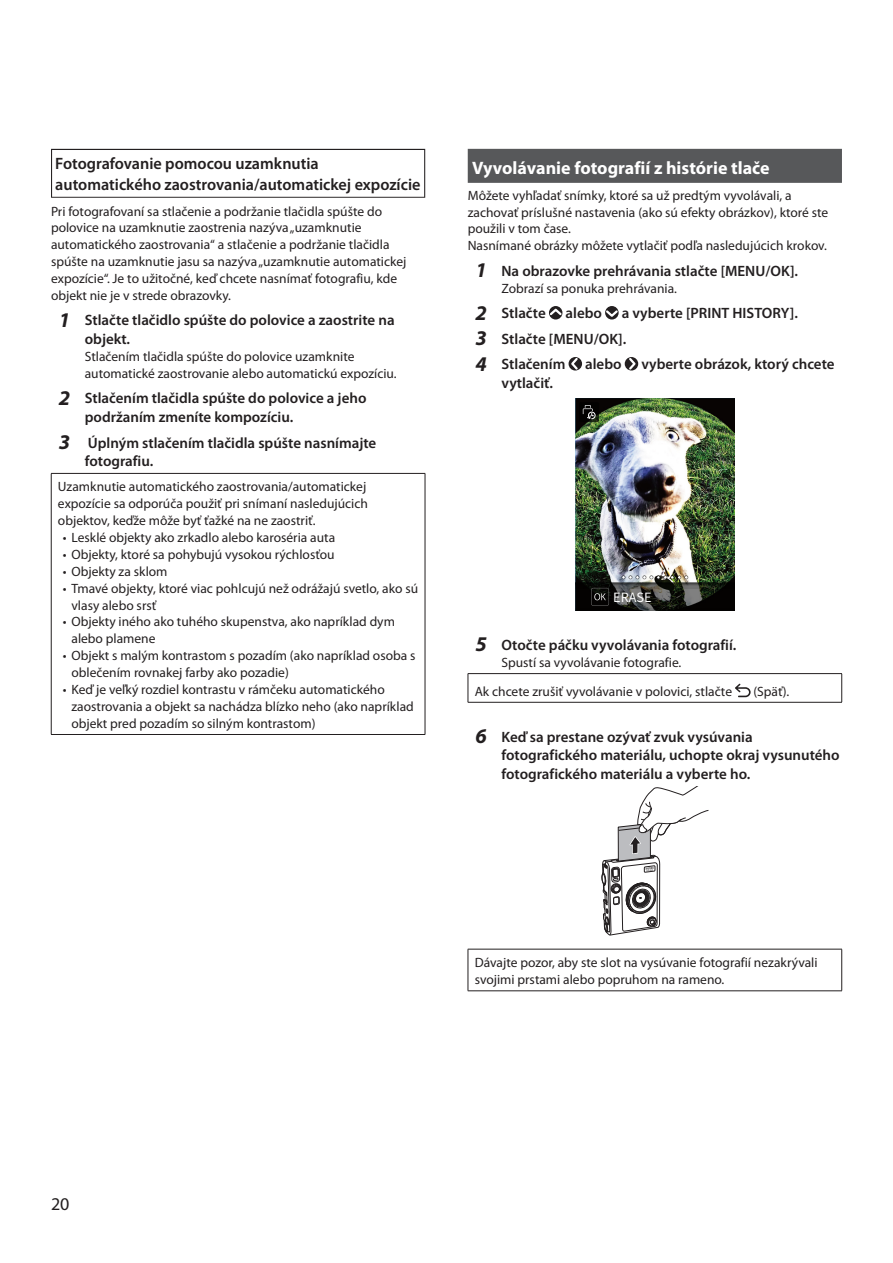
<style>
.page{position:relative;width:893px;height:1263px;background:#fff}
.page>*{position:absolute;margin:0;border:0;box-sizing:border-box;transform-origin:0 0}
.t1{font:700 18px "Myriad Pro";color:#fff}
.t2{font:18px "Myriad Pro";color:#231f20}
.t3{font:600 16.5px/20.7px "Myriad Pro";color:#231f20}
.t4{font:600 15px/18.8px "Myriad Pro";color:#231f20}
.t5{font:13.5px/16.8px "Myriad Pro";color:#231f20}
.t6{font:12.75px "Noto Sans CJK";color:#fff}
.s1{font-weight:700;font-style:italic;font-size:21px}
</style>
<div class="page">
<svg style="left:51px;top:149px;width:374px;height:49px"></svg>
<div style="left:52px;top:150px;width:372px;height:47px;background:#fff"></div>
<hr style="left:51px;top:473px;width:374px;height:1px;background:#231f20">
<hr style="left:51px;top:474px;width:1px;height:260px;background:#231f20">
<hr style="left:425px;top:474px;width:1px;height:260px;background:#231f20">
<hr style="left:51px;top:734px;width:374px;height:1px;background:#231f20">
<div style="left:468px;top:149px;width:374px;height:34px;background:#57585a"></div>
<div style="left:549px;top:306px;width:13px;height:13px;background:#231f20;border-radius:50%"></div>
<svg style="left:549px;top:307px;width:13px;height:10px"></svg>
<div style="left:605px;top:306px;width:14px;height:13px;background:#231f20;border-radius:50%"></div>
<svg style="left:605px;top:308px;width:14px;height:11px"></svg>
<svg style="left:569px;top:357px;width:13px;height:13px"></svg>
<svg style="left:569px;top:357px;width:11px;height:13px"></svg>
<div style="left:625px;top:357px;width:13px;height:13px;background:#231f20;border-radius:50%"></div>
<svg style="left:627px;top:357px;width:10px;height:13px"></svg>
<img style="left:575px;top:398px;width:160px;height:185px">
<svg style="left:575px;top:589px;width:160px;height:19px;background:#292927"></svg>
<svg style="left:575px;top:608px;width:160px;height:3px"></svg>
<svg style="left:575px;top:583px;width:160px;height:6px"></svg>
<svg style="left:579px;top:402px;width:20px;height:20px"></svg>
<svg style="left:583px;top:405px;width:13px;height:14px"></svg>
<svg style="left:591px;top:588px;width:18px;height:18px"></svg>
<svg style="left:621px;top:575px;width:67px;height:4px"></svg>
<hr style="left:468px;top:673px;width:374px;height:1px;background:#231f20">
<svg style="left:468px;top:674px;width:1px;height:28px"></svg>
<svg style="left:841px;top:674px;width:1px;height:28px"></svg>
<hr style="left:468px;top:702px;width:374px;height:1px;background:#231f20">
<svg style="left:735px;top:684px;width:16px;height:13px"></svg>
<svg style="left:602px;top:787px;width:106px;height:148px"></svg>
<hr style="left:468px;top:949px;width:374px;height:1px;background:#231f20">
<hr style="left:468px;top:949px;width:1px;height:41px;background:#231f20">
<hr style="left:841px;top:949px;width:1px;height:41px;background:#231f20">
<hr style="left:468px;top:990px;width:374px;height:1px;background:#231f20">
<p class="t3" style="left:55px;top:153px;width:367px">Fotografovanie pomocou uzamknutia automatického zaostrovania/automatickej expozície</p>
<p class="t5" style="left:51px;top:202px;width:357px">Pri fotografovaní sa stlačenie a podržanie tlačidla spúšte do polovice na uzamknutie zaostrenia nazýva „uzamknutie automatického zaostrovania“ a stlačenie a podržanie tlačidla spúšte na uzamknutie jasu sa nazýva „uzamknutie automatickej expozície“. Je to užitočné, keď chcete nasnímať fotografiu, kde objekt nie je v strede obrazovky.</p>
<p class="t4" style="left:85px;top:311px;width:311px;text-indent:-26px"><span class="s1">1</span> Stlačte tlačidlo spúšte do polovice a zaostrite na objekt.</p>
<p class="t5" style="left:85px;top:348px;width:313px">Stlačením tlačidla spúšte do polovice uzamknite automatické zaostrovanie alebo automatickú expozíciu.</p>
<p class="t4" style="left:85px;top:389px;width:283px;text-indent:-26px"><span class="s1">2</span> Stlačením tlačidla spúšte do polovice a jeho podržaním zmeníte kompozíciu.</p>
<p class="t4" style="left:85px;top:433px;width:293px;text-indent:-26px"><span class="s1">3</span> Úplným stlačením tlačidla spúšte nasnímajte fotografiu.</p>
<p class="t5" style="left:58px;top:478px;width:312px">Uzamknutie automatického zaostrovania/automatickej expozície sa odporúča použiť pri snímaní nasledujúcich objektov, keďže môže byť ťažké na ne zaostriť.</p>
<p class="t5" style="left:63px;top:529px;width:274px">• Lesklé objekty ako zrkadlo alebo karoséria auta</p>
<p class="t5" style="left:63px;top:546px;width:273px">• Objekty, ktoré sa pohybujú vysokou rýchlosťou</p>
<p class="t5" style="left:63px;top:563px;width:106px">• Objekty za sklom</p>
<p class="t5" style="left:71px;top:580px;width:348px;text-indent:-9px">• Tmavé objekty, ktoré viac pohlcujú než odrážajú svetlo, ako sú vlasy alebo srsť</p>
<p class="t5" style="left:71px;top:613px;width:325px;text-indent:-9px">• Objekty iného ako tuhého skupenstva, ako napríklad dym alebo plamene</p>
<p class="t5" style="left:71px;top:647px;width:346px;text-indent:-9px">• Objekt s malým kontrastom s pozadím (ako napríklad osoba s oblečením rovnakej farby ako pozadie)</p>
<p class="t5" style="left:71px;top:681px;width:344px;text-indent:-9px">• Keď je veľký rozdiel kontrastu v rámčeku automatického zaostrovania a objekt sa nachádza blízko neho (ako napríklad objekt pred pozadím so silným kontrastom)</p>
<h1 class="t1" style="left:472px;top:156px;width:299px">Vyvolávanie fotografií z histórie tlače</h1>
<p class="t5" style="left:468px;top:187px;width:362px">Môžete vyhľadať snímky, ktoré sa už predtým vyvolávali, a zachovať príslušné nastavenia (ako sú efekty obrázkov), ktoré ste použili v tom čase.<br>Nasnímané obrázky môžete vytlačiť podľa nasledujúcich krokov.</p>
<p class="t4" style="left:476px;top:261px;width:323px"><span class="s1">1</span> Na obrazovke prehrávania stlačte [MENU/OK].</p>
<p class="t5" style="left:501px;top:280px;width:177px">Zobrazí sa ponuka prehrávania.</p>
<p class="t4" style="left:476px;top:303px;width:72px"><span class="s1">2</span> Stlačte</p>
<p class="t4" style="left:566px;top:303px;width:38px">alebo</p>
<p class="t4" style="left:476px;top:300px;width:323px;line-height:25.5px;text-indent:146px">a vyberte [PRINT HISTORY].<br><span class="s1">3</span> Stlačte [MENU/OK].<br><span class="s1">4</span> Stlačením</p>
<p class="t4" style="left:585px;top:354px;width:38px">alebo</p>
<p class="t4" style="left:641px;top:354px;width:195px">vyberte obrázok, ktorý chcete</p>
<p class="t4" style="left:501px;top:373px;width:52px">vytlačiť.</p>
<p class="t6" style="left:613px;top:590px;width:40px">ERASE</p>
<p class="t4" style="left:476px;top:635px;width:261px"><span class="s1">5</span> Otočte páčku vyvolávania fotografií.</p>
<p class="t5" style="left:475px;top:647px;width:259px;line-height:29px;text-indent:27px">Spustí sa vyvolávanie fotografie.<br>Ak chcete zrušiť vyvolávanie v polovici, stlačte</p>
<p class="t5" style="left:753px;top:682px;width:37px">(Späť).</p>
<p class="t4" style="left:501px;top:727px;width:340px;text-indent:-26px"><span class="s1">6</span> Keď sa prestane ozývať zvuk vysúvania fotografického materiálu, uchopte okraj vysunutého fotografického materiálu a vyberte ho.</p>
<p class="t5" style="left:475px;top:954px;width:344px">Dávajte pozor, aby ste slot na vysúvanie fotografií nezakrývali svojimi prstami alebo popruhom na rameno.</p>
<h1 class="t2" style="left:51px;top:1193px;width:20px">20</h1>
</div>
